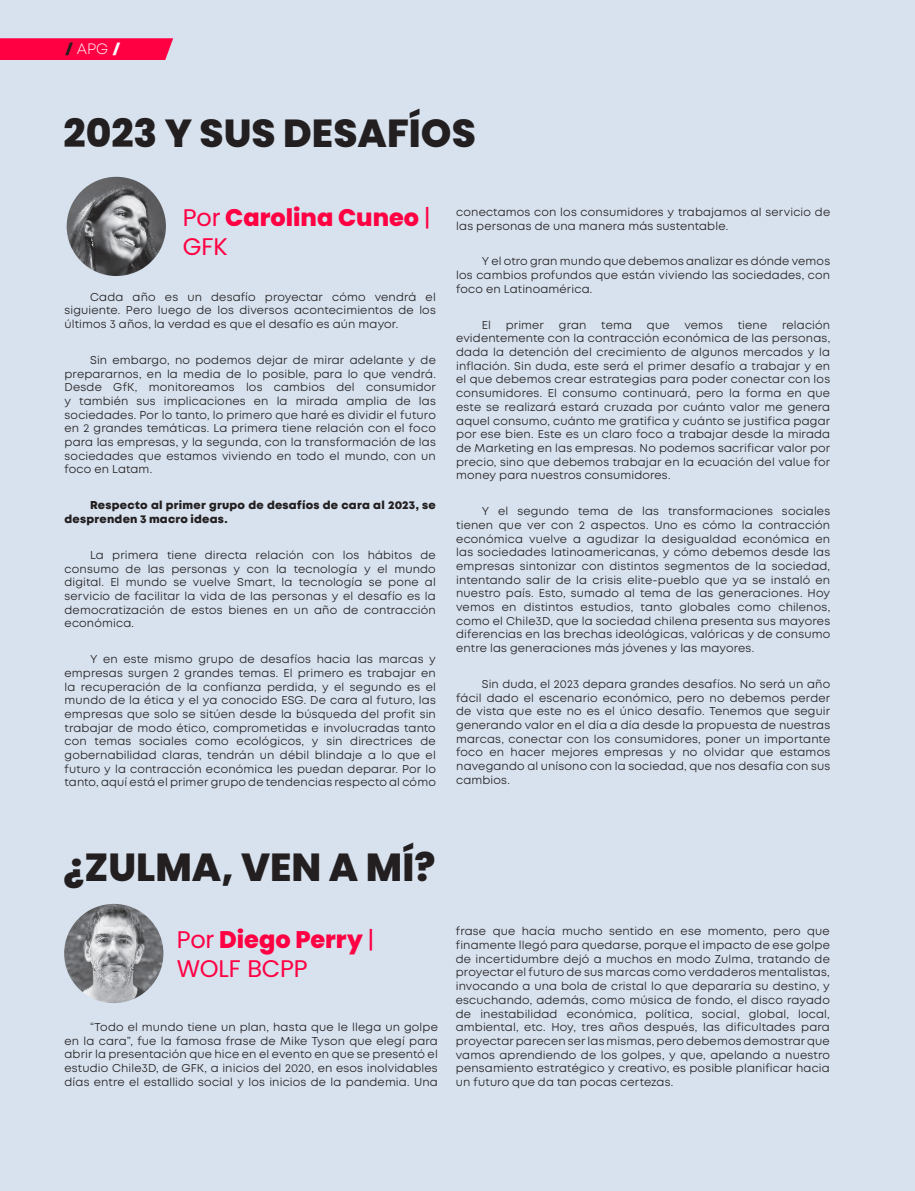
<style>
.page{position:relative;width:915px;height:1191px;background:#fff}
.page>*{position:absolute;margin:0;border:0;box-sizing:border-box;transform-origin:0 0}
.Bajadas_N1{font:800 39px "Poppins";color:#231f20}
.Bajadas_N2{font:24px/28.8px "Poppins";letter-spacing:-.01em;color:#ff0043}
.Bajadas_N2-2{font:800 24px/28.8px "Poppins";color:#ff0043}
.Bajadas_N1-2{font:300 15px "Mont";color:#fff}
.Párrafo{font:11.4px/13.6px "Mont";letter-spacing:.015em;color:#231f20;text-align:justify}
.Párrafo-2{font:800 11.4px/13.6px "Mont";letter-spacing:.02em;color:#231f20}
.s1{font-weight:800;color:#231f20}
.s2{font-weight:800}
.s3{font-weight:400}
</style>
<div class="page">
<div style="left:0;top:0;width:914px;height:1191px;background:#d7e2ee"></div>
<img style="left:67px;top:177px;width:99px;height:99px;border-radius:50px">
<img style="left:64px;top:904px;width:99px;height:99px;border-radius:50px">
<svg style="left:0;top:38px;width:174px;height:22px;background:#fd0849"></svg>
<p class="Bajadas_N1-2" style="left:65px;top:40px;width:57px"><span class="s1">/</span> APG <span class="s2">/</span></p>
<p class="Bajadas_N1" style="left:63px;top:111px;width:414px">2023 Y SUS DESAFÍOS</p>
<p class="Bajadas_N2-2" style="left:183px;top:204px;width:249px"><span class="s3">Por</span> Carolina Cuneo <span class="s3">|<br>GFK</span></p>
<p class="Párrafo" style="left:64px;top:290px;width:372px;text-indent:26px">Cada año es un desafío proyectar cómo vendrá el siguiente. Pero luego de los diversos acontecimientos de los últimos 3 años, la verdad es que el desafío es aún mayor.</p>
<p class="Párrafo" style="left:64px;top:353px;width:373px;text-indent:26px">Sin embargo, no podemos dejar de mirar adelante y de prepararnos, en la media de lo posible, para lo que vendrá.<br>Desde GfK, monitoreamos los cambios del consumidor y también sus implicaciones en la mirada amplia de las sociedades. Por lo tanto, lo primero que haré es dividir el futuro en 2 grandes temáticas. La primera tiene relación con el foco para las empresas, y la segunda, con la transformación de las sociedades que estamos viviendo en todo el mundo, con un foco en Latam.</p>
<p class="Párrafo-2" style="left:64px;top:498px;width:372px;text-indent:26px">Respecto al primer grupo de desafíos de cara al 2023, se desprenden 3 macro ideas.</p>
<p class="Párrafo" style="left:64px;top:548px;width:373px;text-indent:26px">La primera tiene directa relación con los hábitos de consumo de las personas y con la tecnología y el mundo digital. El mundo se vuelve Smart, la tecnología se pone al servicio de facilitar la vida de las personas y el desafío es la democratización de estos bienes en un año de contracción económica.</p>
<p class="Párrafo" style="left:64px;top:652px;width:373px;text-indent:26px">Y en este mismo grupo de desafíos hacia las marcas y empresas surgen 2 grandes temas. El primero es trabajar en la recuperación de la confianza perdida, y el segundo es el mundo de la ética y el ya conocido ESG. De cara al futuro, las empresas que solo se sitúen desde la búsqueda del profit sin trabajar de modo ético, comprometidas e involucradas tanto con temas sociales como ecológicos, y sin directrices de gobernabilidad claras, tendrán un débil blindaje a lo que el futuro y la contracción económica les puedan deparar. Por lo tanto, aquí está el primer grupo de tendencias respecto al cómo</p>
<p class="Párrafo" style="left:456px;top:205px;width:375px">conectamos con los consumidores y trabajamos al servicio de las personas de una manera más sustentable.</p>
<p class="Párrafo" style="left:456px;top:255px;width:375px;text-indent:26px">Y el otro gran mundo que debemos analizar es dónde vemos los cambios profundos que están viviendo las sociedades, con foco en Latinoamérica.</p>
<p class="Párrafo" style="left:481px;top:318px;width:11px">El</p>
<p class="Párrafo" style="left:505px;top:318px;width:40px">primer</p>
<p class="Párrafo" style="left:558px;top:318px;width:29px">gran</p>
<p class="Párrafo" style="left:601px;top:318px;width:32px">tema</p>
<p class="Párrafo" style="left:646px;top:318px;width:24px">que</p>
<p class="Párrafo" style="left:684px;top:318px;width:40px">vemos</p>
<p class="Párrafo" style="left:737px;top:318px;width:31px">tiene</p>
<p class="Párrafo" style="left:456px;top:318px;width:375px;text-indent:326px">relación evidentemente con la contracción económica de las personas, dada la detención del crecimiento de algunos mercados y la inflación. Sin duda, este será el primer desafío a trabajar y en el que debemos crear estrategias para poder conectar con los consumidores. El consumo continuará, pero la forma en que este se realizará estará cruzada por cuánto valor me genera aquel consumo, cuánto me gratifica y cuánto se justifica pagar por ese bien. Este es un claro foco a trabajar desde la mirada de Marketing en las empresas. No podemos sacrificar valor por precio, sino que debemos trabajar en la ecuación del value for money para nuestros consumidores.</p>
<p class="Párrafo" style="left:456px;top:504px;width:375px;text-indent:26px">Y el segundo tema de las transformaciones sociales tienen que ver con 2 aspectos. Uno es cómo la contracción económica vuelve a agudizar la desigualdad económica en las sociedades latinoamericanas, y cómo debemos desde las empresas sintonizar con distintos segmentos de la sociedad, intentando salir de la crisis elite-pueblo que ya se instaló en nuestro país. Esto, sumado al tema de las generaciones. Hoy vemos en distintos estudios, tanto globales como chilenos, como el Chile3D, que la sociedad chilena presenta sus mayores diferencias en las brechas ideológicas, valóricas y de consumo entre las generaciones más jóvenes y las mayores.</p>
<p class="Párrafo" style="left:456px;top:677px;width:375px;text-indent:26px">Sin duda, el 2023 depara grandes desafíos. No será un año fácil dado el escenario económico, pero no debemos perder de vista que este no es el único desafío. Tenemos que seguir generando valor en el día a día desde la propuesta de nuestras marcas, conectar con los consumidores, poner un importante foco en hacer mejores empresas y no olvidar que estamos navegando al unísono con la sociedad, que nos desafía con sus cambios.</p>
<p class="Bajadas_N1" style="left:63px;top:844px;width:373px">¿ZULMA, VEN A MÍ?</p>
<p class="Bajadas_N2" style="left:177px;top:925px;width:199px">Por <span class="s2">Diego Perry</span> |<br>WOLF BCPP</p>
<p class="Párrafo" style="left:64px;top:1020px;width:375px;text-indent:26px">“Todo el mundo tiene un plan, hasta que le llega un golpe en la cara”, fue la famosa frase de Mike Tyson que elegí para abrir la presentación que hice en el evento en que se presentó el estudio Chile3D, de GFK, a inicios del 2020, en esos inolvidables días entre el estallido social y los inicios de la pandemia. Una</p>
<p class="Párrafo" style="left:455px;top:924px;width:375px">frase que hacía mucho sentido en ese momento, pero que finamente llegó para quedarse, porque el impacto de ese golpe de incertidumbre dejó a muchos en modo Zulma, tratando de proyectar el futuro de sus marcas como verdaderos mentalistas, invocando a una bola de cristal lo que depararía su destino, y escuchando, además, como música de fondo, el disco rayado de inestabilidad económica, política, social, global, local, ambiental, etc. Hoy, tres años después, las dificultades para proyectar parecen ser las mismas, pero debemos demostrar que vamos aprendiendo de los golpes, y que, apelando a nuestro pensamiento estratégico y creativo, es posible planificar hacia un futuro que da tan pocas certezas.</p>
</div>
